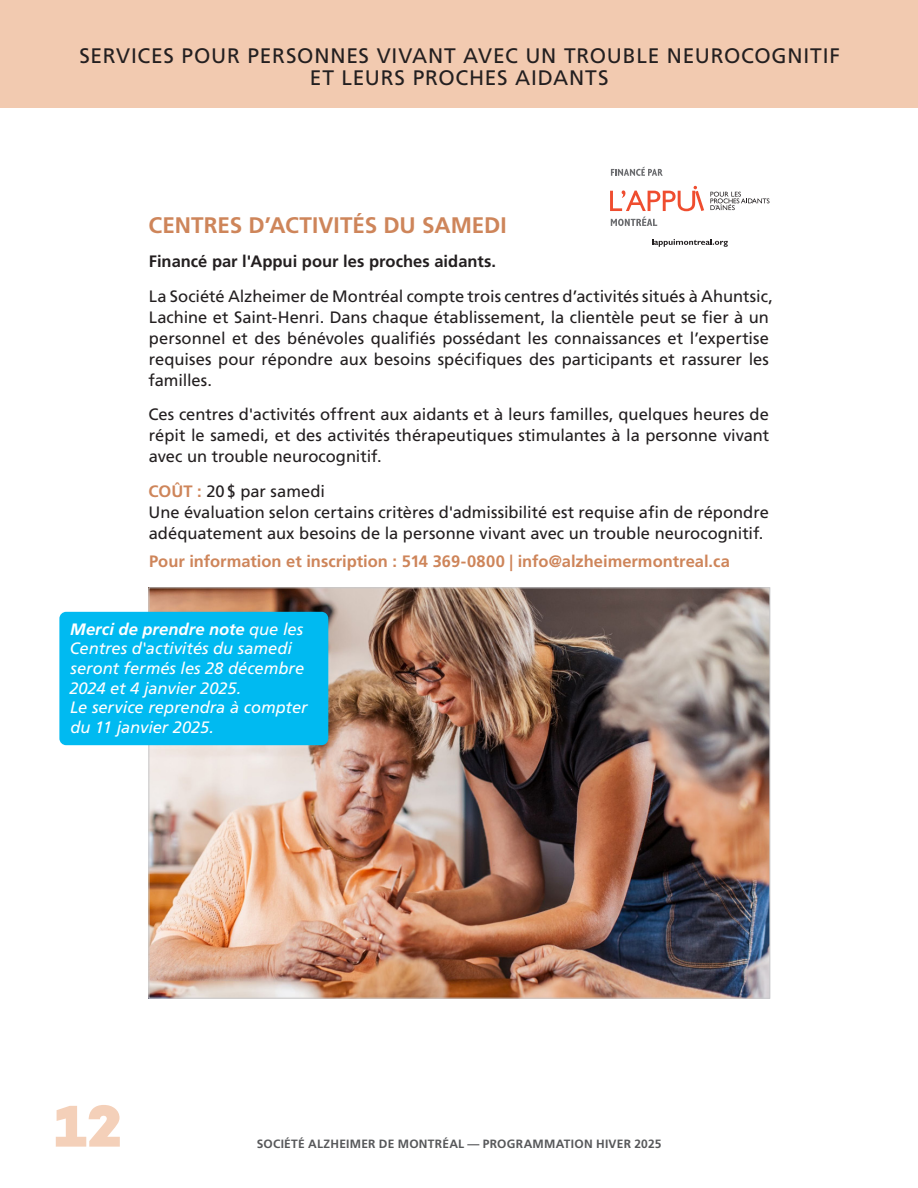
<style>
.page{position:relative;width:918px;height:1188px;background:#fff}
.page>*{position:absolute;margin:0;border:0;box-sizing:border-box;transform-origin:0 0}
.t1{font:800 60px "Campton";color:#f4d0b9}
.t2{font:700 22.5px "Frutiger LT Std";color:#ce855a}
.t3{font:21px/22.5px "Frutiger LT Std";letter-spacing:.035em;color:#231f20;text-align:center}
.t4{font:16.5px/21px "Frutiger LT Std";color:#231f20}
.t5{font:italic 16.5px/19.5px "Frutiger LT Std";color:#fff}
.t6{font:700 16.5px "Frutiger LT Std";color:#ce855a}
.t7{font:700 16.5px "Frutiger LT Std";color:#231f20}
.t8{font:700 12px "Frutiger LT Std";letter-spacing:.02em;color:#57585a}
.s1{font-weight:700;color:#ce855a}
.s2{font-weight:700}
</style>
<div class="page">
<div style="left:0;top:0;width:918px;height:108px;background:#f2cab0"></div>
<img style="left:150px;top:589px;width:618px;height:408px">
<svg style="left:611px;top:166px;width:52px;height:10px"></svg>
<svg style="left:652px;top:239px;width:76px;height:8px"></svg>
<svg style="left:610px;top:186px;width:94px;height:25px"></svg>
<svg style="left:611px;top:217px;width:46px;height:9px"></svg>
<svg style="left:710px;top:192px;width:60px;height:18px"></svg>
<div style="left:59px;top:612px;width:269px;height:133px;background:#00baf1;border-radius:7px"></div>
<p class="t3" style="left:79px;top:45px;width:762px">SERVICES POUR PERSONNES VIVANT AVEC UN TROUBLE NEUROCOGNITIF<br>ET LEURS PROCHES AIDANTS</p>
<h2 class="t2" style="left:149px;top:212px;width:360px">CENTRES D’ACTIVITÉS DU SAMEDI</h2>
<p class="t7" style="left:149px;top:252px;width:349px">Financé par l'Appui pour les proches aidants.</p>
<p class="t4" style="left:148px;top:286px;width:626px">La Société Alzheimer de Montréal compte trois centres d’activités situés à Ahuntsic, Lachine et Saint-Henri. Dans chaque établissement, la clientèle peut se fier à un personnel et des bénévoles qualifiés possédant les connaissances et l’expertise requises pour répondre aux besoins spécifiques des participants et rassurer les familles.</p>
<p class="t4" style="left:148px;top:404px;width:623px;text-align:justify">Ces centres d'activités offrent aux aidants et à leurs familles, quelques heures de répit le samedi, et des activités thérapeutiques stimulantes à la personne vivant avec un trouble neurocognitif.</p>
<p class="t4" style="left:148px;top:481px;width:622px"><span class="s1">COÛT :</span> 20$ par samedi<br>Une évaluation selon certains critères d'admissibilité est requise afin de répondre adéquatement aux besoins de la personne vivant avec un trouble neurocognitif.</p>
<p class="t6" style="left:149px;top:551px;width:582px">Pour information et inscription : 514 369-0800 | info@alzheimermontreal.ca</p>
<p class="t5" style="left:69px;top:620px;width:240px"><span class="s2">Merci de prendre note</span> que les<br>Centres d'activités du samedi seront fermés les 28 décembre<br>2024 et 4 janvier 2025.<br>Le service reprendra à compter du 11 janvier 2025.</p>
<h1 class="t1" style="left:54px;top:1088px;width:69px">12</h1>
<p class="t8" style="left:257px;top:1136px;width:406px">SOCIÉTÉ ALZHEIMER DE MONTRÉAL — PROGRAMMATION HIVER 2025</p>
</div>
